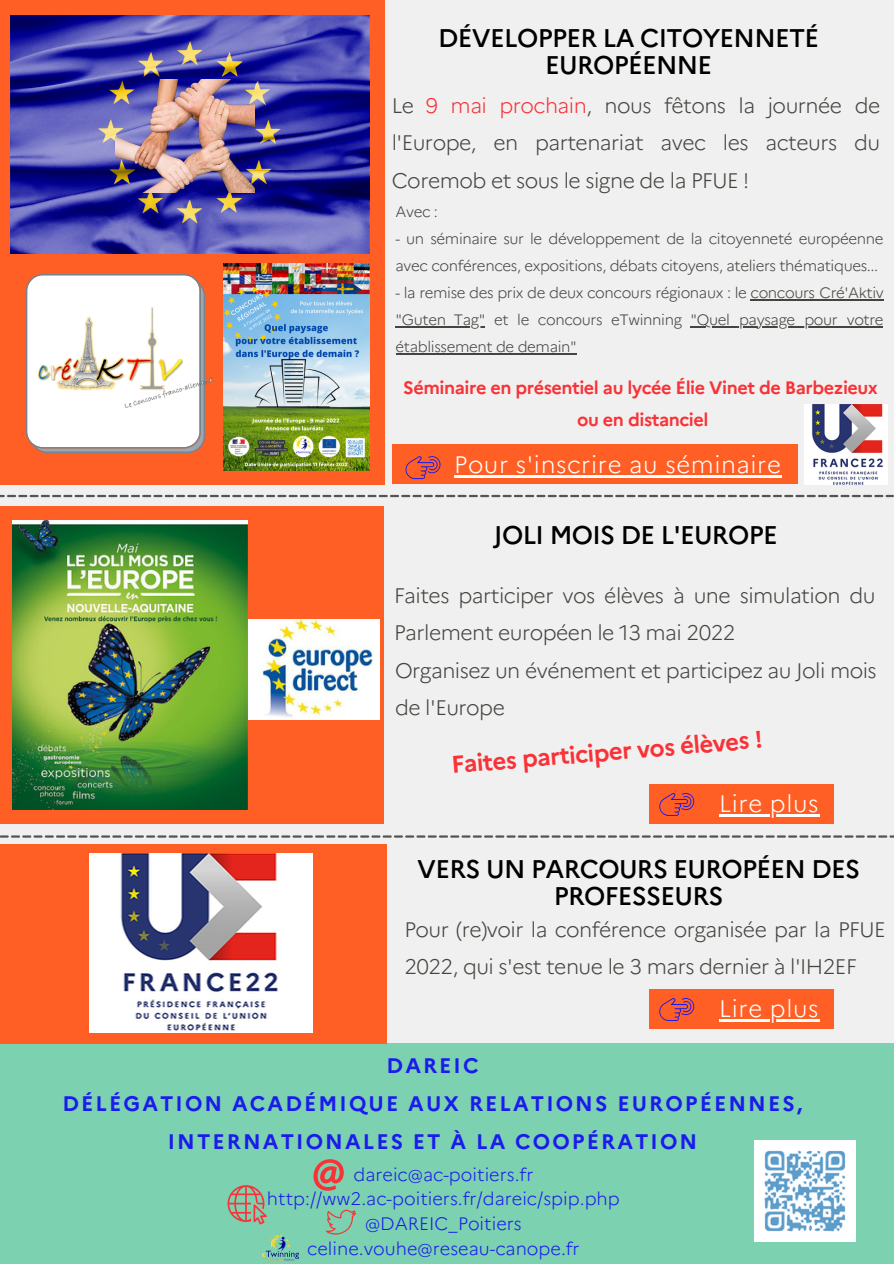
<style>
.page{position:relative;width:894px;height:1264px;background:#fff}
.page>*{position:absolute;margin:0;border:0;box-sizing:border-box;transform-origin:0 0}
.t1{font:500 25.5px/27px "Marianne";letter-spacing:-.025em;color:#000;text-align:center}
.t2{font:700 24px "Marianne";color:#f83338}
.t3{font:300 23.85px "Marianne";letter-spacing:.025em;color:#fff}
.t4{font:300 21px/37.2px "Marianne";letter-spacing:-.025em;color:#444440}
.t5{font:700 21px/38.2px "Marianne";letter-spacing:.1em;color:#1a1bec;text-align:center}
.t6{font:300 18px "Marianne";color:#1a1bec}
.t7{font:700 18px "Marianne";letter-spacing:-.025em;color:#f83338}
.t8{font:300 15px/27px "Marianne";letter-spacing:-.025em;color:#444440}
.s1{color:#f83338}
</style>
<div class="page">
<div style="left:0;top:0;width:893px;height:1263px;background:#f1f0f0"></div>
<div style="left:0;top:1042px;width:893px;height:221px;background:#7cd1b0"></div>
<svg style="left:227px;top:1185px;width:40px;height:39px"></svg>
<svg style="left:313px;top:1159px;width:30px;height:31px"></svg>
<svg style="left:326px;top:1209px;width:30px;height:25px"></svg>
<img style="left:262px;top:1234px;width:36px;height:27px">
<img style="left:754px;top:1140px;width:100px;height:101px">
<svg style="left:0;top:495px;width:893px;height:2px;background:#777"></svg>
<div style="left:392px;top:445px;width:405px;height:39px;background:#ff5f24"></div>
<svg style="left:405px;top:456px;width:35px;height:23px"></svg>
<div style="left:0;top:0;width:384px;height:484px;background:#ff5f24"></div>
<img style="left:11px;top:15px;width:358px;height:239px">
<img style="left:115px;top:80px;width:139px;height:112px">
<svg style="left:34px;top:447px;width:167px;height:6px"></svg>
<img style="left:25px;top:274px;width:189px;height:173px">
<img style="left:223px;top:263px;width:146px;height:207px">
<img style="left:804px;top:404px;width:82px;height:80px">
<div style="left:0;top:506px;width:383px;height:318px;background:#ff5f24"></div>
<img style="left:248px;top:619px;width:131px;height:100px">
<img style="left:12px;top:520px;width:236px;height:290px">
<div style="left:648px;top:784px;width:185px;height:39px;background:#ff5f24"></div>
<hr style="left:718px;top:814px;width:100px;height:2px;background:#fff">
<svg style="left:659px;top:793px;width:35px;height:23px"></svg>
<hr style="left:454px;top:475px;width:222px;height:2px;background:#fff">
<hr style="left:676px;top:475px;width:105px;height:2px;background:#fff">
<hr style="left:750px;top:299px;width:133px;height:1px;background:#444440">
<hr style="left:395px;top:326px;width:90px;height:1px;background:#444440">
<hr style="left:690px;top:326px;width:193px;height:1px;background:#444440">
<hr style="left:395px;top:353px;width:181px;height:1px;background:#444440">
<svg style="left:0;top:835px;width:893px;height:2px"></svg>
<div style="left:648px;top:989px;width:185px;height:39px;background:#ff5f24"></div>
<hr style="left:718px;top:1019px;width:100px;height:2px;background:#fff">
<svg style="left:659px;top:998px;width:35px;height:22px"></svg>
<div style="left:0;top:843px;width:386px;height:200px;background:#ff5f24"></div>
<img style="left:89px;top:853px;width:223px;height:179px">
<p class="t1" style="left:438px;top:24px;width:382px">DÉVELOPPER LA CITOYENNETÉ<br>EUROPÉENNE</p>
<p class="t4" style="left:391px;top:87px;width:490px;text-align:justify">Le <span class="s1">9 mai prochain</span>, nous fêtons la journée de l'Europe, en partenariat avec les acteurs du Coremob et sous le signe de la PFUE !</p>
<p class="t8" style="left:395px;top:198px;width:44px">Avec :</p>
<p class="t8" style="left:395px;top:225px;width:489px">- un séminaire sur le développement de la citoyenneté européenne avec conférences, expositions, débats citoyens, ateliers thématiques...</p>
<p class="t8" style="left:395px;top:279px;width:489px;text-align:justify">- la remise des prix de deux concours régionaux : le concours Cré'Aktiv "Guten Tag" et le concours eTwinning "Quel paysage pour votre établissement de demain"</p>
<p class="t7" style="left:403px;top:377px;width:476px">Séminaire en présentiel au lycée Élie Vinet de Barbezieux</p>
<p class="t7" style="left:577px;top:408px;width:133px">ou en distanciel</p>
<p class="t3" style="left:454px;top:450px;width:328px">Pour s'inscrire au séminaire</p>
<p class="t1" style="left:494px;top:521px;width:285px">JOLI MOIS DE L'EUROPE</p>
<p class="t4" style="left:394px;top:577px;width:483px">Faites participer vos élèves à une simulation du<br>Parlement européen le 13 mai 2022</p>
<p class="t4" style="left:395px;top:651px;width:483px">Organisez un événement et participez au Joli mois de l'Europe</p>
<p class="t2" style="left:450px;top:750px;width:313px;rotate:-5deg">Faites participer vos élèves !</p>
<p class="t3" style="left:718px;top:789px;width:101px">Lire plus</p>
<p class="t1" style="left:417px;top:855px;width:444px">VERS UN PARCOURS EUROPÉEN DES<br>PROFESSEURS</p>
<p class="t4" style="left:404px;top:910px;width:482px">Pour (re)voir la conférence organisée par la PFUE<br>2022, qui s'est tenue le 3 mars dernier à l'IH2EF</p>
<p class="t3" style="left:718px;top:994px;width:101px">Lire plus</p>
<p class="t5" style="left:386px;top:1045px;width:94px">DAREIC</p>
<p class="t5" style="left:62px;top:1084px;width:741px">DÉLÉGATION ACADÉMIQUE AUX RELATIONS EUROPÉENNES,<br>INTERNATIONALES ET À LA COOPÉRATION</p>
<p class="t6" style="left:353px;top:1163px;width:181px">dareic@ac-poitiers.fr</p>
<p class="t6" style="left:267px;top:1187px;width:354px">http://ww2.ac-poitiers.fr/dareic/spip.php</p>
<p class="t6" style="left:365px;top:1212px;width:158px">@DAREIC_Poitiers</p>
<p class="t6" style="left:307px;top:1237px;width:274px">celine.vouhe@reseau-canope.fr</p>
</div>
